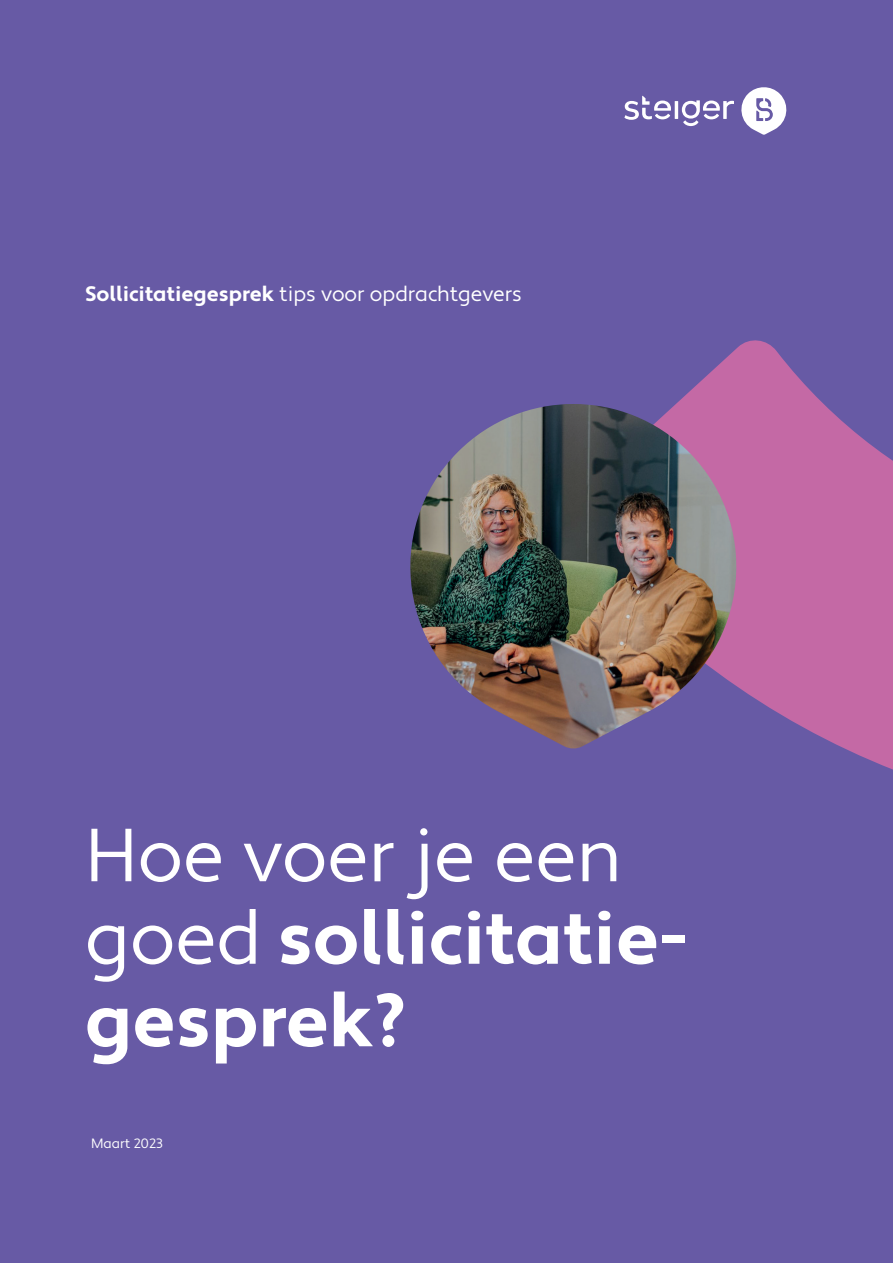
<style>
.page{position:relative;width:893px;height:1263px;background:#675aa5}
.page>*{position:absolute;margin:0;border:0;box-sizing:border-box;transform-origin:0 0}
.t1{font:700 75px/82.5px "Apertura";color:#fff}
.t2{font:21px "Apertura";color:#fff}
.t3{font:13.5px "Apertura";color:#fff}
.s1{font-weight:700}
.s2{font-weight:400}
</style>
<div class="page">
<svg style="left:676px;top:340px;width:217px;height:430px;fill:#c469a5"></svg>
<hr style="left:675px;top:101px;width:3px;height:18px;background:#fff">
<svg style="left:682px;top:87px;width:105px;height:48px"></svg>
<svg style="left:624px;top:96px;width:47px;height:24px"></svg>
<img style="left:410px;top:404px;width:328px;height:345px">
<p class="t2" style="left:85px;top:281px;width:438px"><span class="s1">Sollicitatiegesprek</span> tips voor opdrachtgevers</p>
<h1 class="t1" style="left:85px;top:817px;width:604px"><span class="s2">Hoe voer je een goed</span> sollicitatie&shy;gesprek?</h1>
<p class="t3" style="left:91px;top:1135px;width:73px">Maart 2023</p>
</div>
